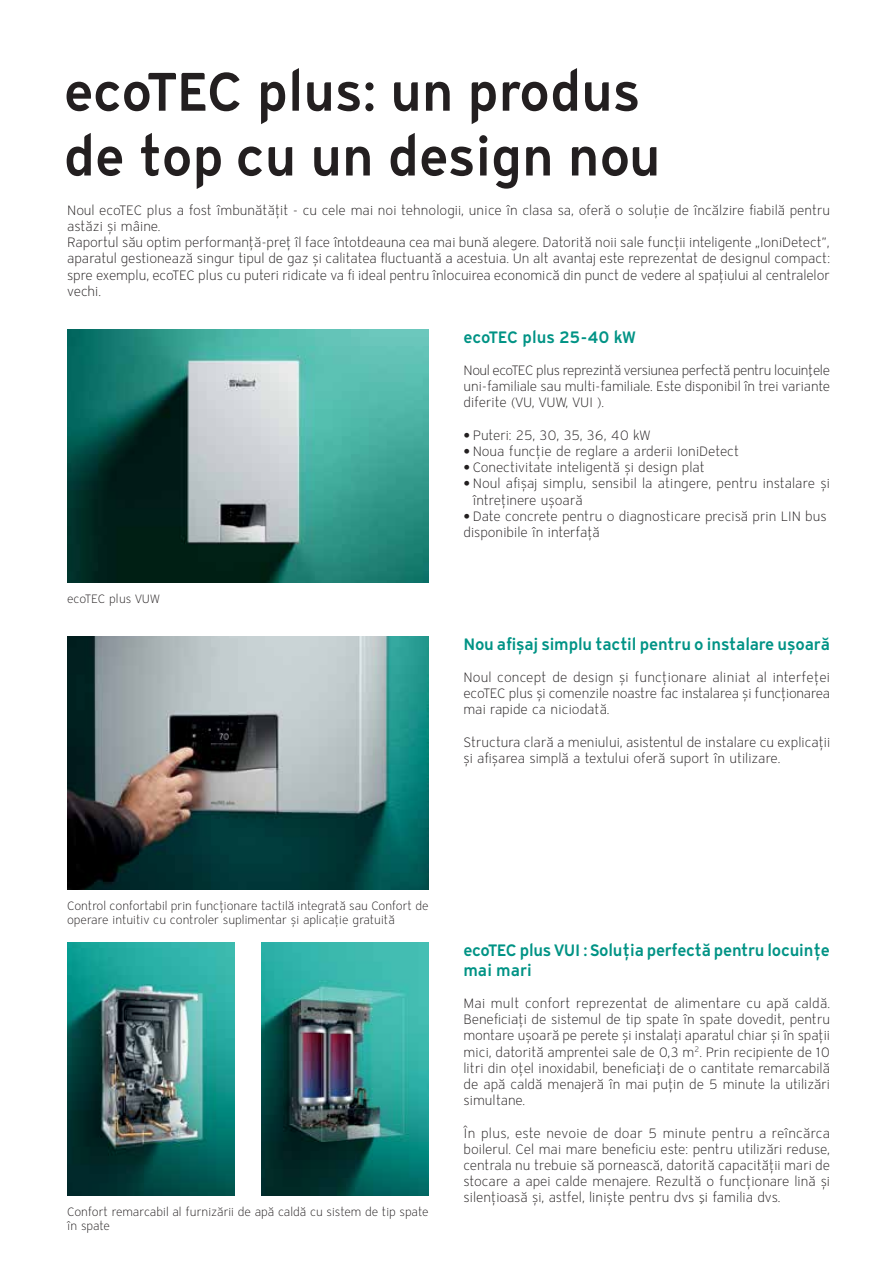
<style>
.page{position:relative;width:893px;height:1263px;background:#fff}
.page>*{position:absolute;margin:0;border:0;box-sizing:border-box;transform-origin:0 0}
.t1{font:600 54px/64.8px "Vaillant 12";color:#231f20}
.t2{font:600 16.5px/19.8px "Vaillant 12";letter-spacing:-.015em;color:#009385}
.t3{font:300 13.5px/16.2px "Vaillant 12";letter-spacing:-.005em;color:#231f20}
.t4{font:300 12px/14.4px "Vaillant 12";color:#231f20}
.s1{font-family:"Avenir Next LT Pro";font-weight:400;font-stretch:condensed}
</style>
<div class="page">
<img style="left:67px;top:330px;width:362px;height:253px">
<img style="left:67px;top:636px;width:362px;height:253px">
<img style="left:67px;top:943px;width:167px;height:252px">
<img style="left:262px;top:943px;width:167px;height:252px">
<h1 class="t1" style="left:64px;top:58px;width:598px">ecoTEC plus: un produs de top cu un design nou</h1>
<p class="t3" style="left:67px;top:202px;width:764px">Noul ecoTEC plus a fost îmbunătățit - cu cele mai noi tehnologii, unice în clasa sa, oferă o soluție de încălzire fiabilă pentru astăzi și mâine.<br>Raportul său optim performanță-preț îl face întotdeauna cea mai bună alegere. Datorită noii sale funcții inteligente „IoniDetect”, aparatul gestionează singur tipul de gaz și calitatea fluctuantă a acestuia. Un alt avantaj este reprezentat de designul compact: spre exemplu, ecoTEC plus cu puteri ridicate va fi ideal pentru înlocuirea economică din punct de vedere al spațiului al centralelor vechi.</p>
<p class="t4" style="left:67px;top:591px;width:94px">ecoTEC plus VUW</p>
<p class="t2" style="left:463px;top:326px;width:173px">ecoTEC plus 25-40 kW</p>
<p class="t3" style="left:463px;top:362px;width:368px;text-align:justify">Noul ecoTEC plus reprezintă versiunea perfectă pentru locuinţele uni-familiale sau multi-familiale. Este disponibil în trei variante diferite (VU, VUW, VUI ).</p>
<p class="t3" style="left:463px;top:427px;width:188px"><span class="s1">•</span> Puteri: 25, 30, 35, 36, 40 kW</p>
<p class="t3" style="left:463px;top:443px;width:277px"><span class="s1">•</span> Noua funcție de reglare a arderii IoniDetect</p>
<p class="t3" style="left:463px;top:459px;width:243px"><span class="s1">•</span> Conectivitate inteligentă și design plat</p>
<p class="t3" style="left:473px;top:475px;width:359px;text-indent:-9px"><span class="s1">•</span> Noul afișaj simplu, sensibil la atingere, pentru instalare și întreținere ușoară</p>
<p class="t3" style="left:463px;top:508px;width:365px"><span class="s1">•</span> Date concrete pentru o diagnosticare precisă prin LIN bus disponibile în interfață</p>
<p class="t2" style="left:463px;top:633px;width:368px">Nou afișaj simplu tactil pentru o instalare ușoară</p>
<p class="t3" style="left:463px;top:669px;width:368px;text-align:justify">Noul concept de design și funcționare aliniat al interfeței ecoTEC plus și comenzile noastre fac instalarea și funcționarea mai rapide ca niciodată.</p>
<p class="t3" style="left:463px;top:734px;width:368px">Structura clară a meniului, asistentul de instalare cu explicații și afișarea simplă a textului oferă suport în utilizare.</p>
<p class="t4" style="left:67px;top:898px;width:363px">Control confortabil prin funcționare tactilă integrată sau Confort de operare intuitiv cu controler suplimentar și aplicație gratuită</p>
<p class="t4" style="left:67px;top:1204px;width:363px">Confort remarcabil al furnizării de apă caldă cu sistem de tip spate în spate</p>
<p class="t2" style="left:463px;top:939px;width:368px">ecoTEC plus VUI : Soluția perfectă pentru locuințe mai mari</p>
<p class="t3" style="left:463px;top:995px;width:368px;text-align:justify">Mai mult confort reprezentat de alimentare cu apă caldă.<br>Beneficiați de sistemul de tip spate în spate dovedit, pentru montare ușoară pe perete și instalați aparatul chiar și în spații mici, datorită amprentei sale de 0,3 m<sup>2</sup>. Prin recipiente de 10 litri din oțel inoxidabil, beneficiaţi de o cantitate remarcabilă de apă caldă menajeră în mai puțin de 5 minute la utilizări simultane.</p>
<p class="t3" style="left:463px;top:1124px;width:368px;text-align:justify">În plus, este nevoie de doar 5 minute pentru a reîncărca boilerul. Cel mai mare beneficiu este: pentru utilizări reduse, centrala nu trebuie să pornească, datorită capacității mari de stocare a apei calde menajere. Rezultă o funcționare lină și silențioasă și, astfel, liniște pentru dvs şi familia dvs.</p>
</div>
